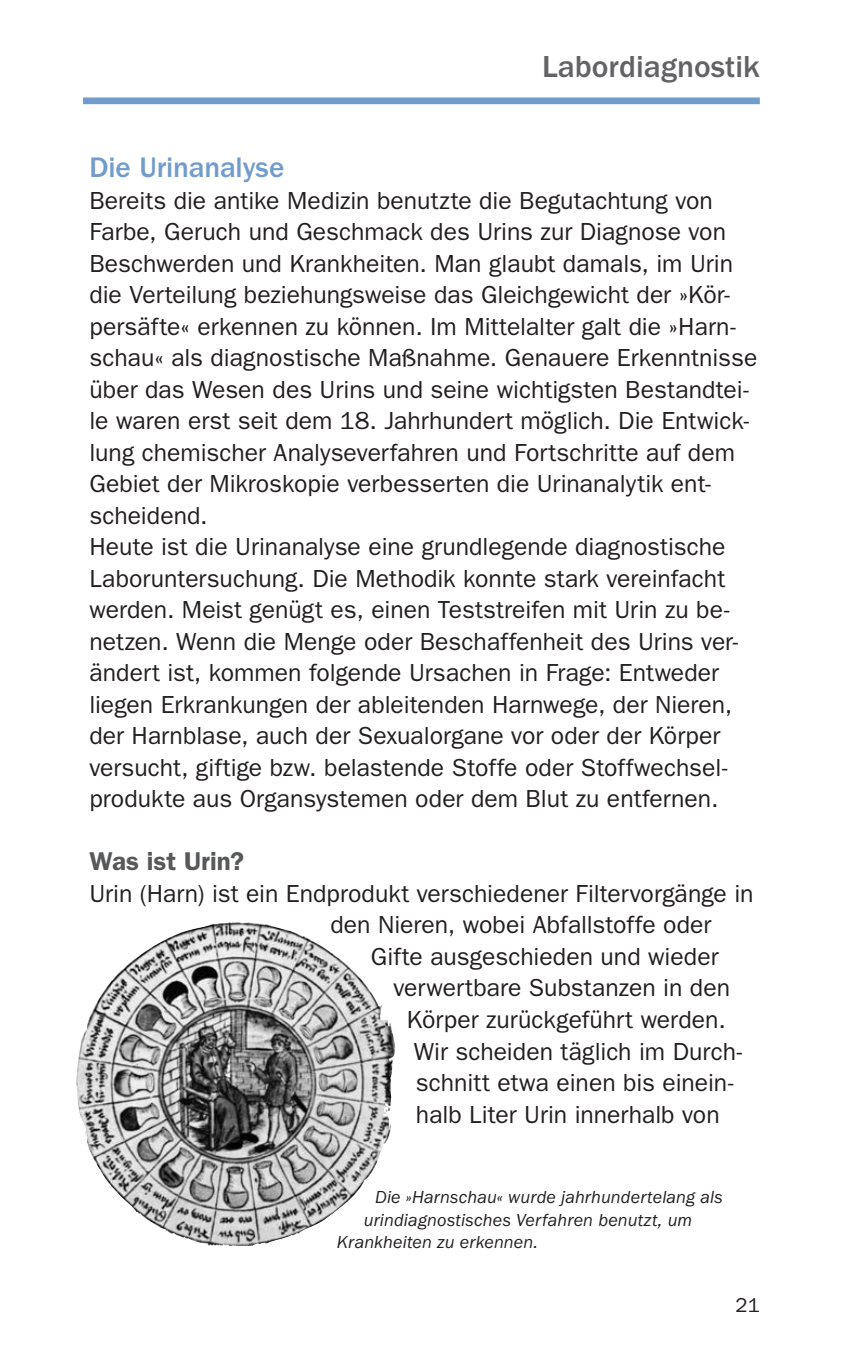
<style>
.page{position:relative;width:862px;height:1372px;background:#fff}
.page>*{position:absolute;margin:0;border:0;box-sizing:border-box;transform-origin:0 0}
.t1{font:500 31.5px "ITC Franklin Gothic Std";color:#636366}
.t2{font:500 29.25px "ITC Franklin Gothic Std";letter-spacing:-.005em;color:#729ccb}
.t3{font:600 25.88px "ITC Franklin Gothic Std";color:#57585a}
.t4{font:24.75px/31.5px "ITC Franklin Gothic Std";color:#231f20}
.t5{font:20.25px "ITC Franklin Gothic Std";color:#231f20}
.t6{font:italic 18px "ITC Franklin Gothic Std";letter-spacing:.01em;color:#231f20}
</style>
<div class="page">
<div style="left:0;top:97px;width:759px;height:7px;background:#729ccb"></div>
<img style="left:76px;top:922px;width:319px;height:323px">
<div style="left:0;top:96px;width:83px;height:19px;background:#fff"></div>
<p class="t1" style="left:542px;top:49px;width:219px">Labordiagnostik</p>
<p class="t2" style="left:89px;top:151px;width:196px">Die Urinanalyse</p>
<p class="t4" style="left:89px;top:184px;width:669px">Bereits die antike Medizin benutzte die Begutachtung von Farbe, Geruch und Geschmack des Urins zur Diagnose von Beschwerden und Krankheiten. Man glaubt damals, im Urin die Verteilung beziehungsweise das Gleichgewicht der »Kör&shy;persäfte« erkennen zu können. Im Mittelalter galt die »Harn&shy;schau« als diagnostische Maßnahme. Genauere Erkenntnisse über das Wesen des Urins und seine wichtigsten Bestandtei&shy;le waren erst seit dem 18. Jahrhundert möglich. Die Entwick&shy;lung chemischer Analyseverfahren und Fortschritte auf dem Gebiet der Mikroskopie verbesserten die Urinanalytik ent&shy;scheidend.<br>Heute ist die Urinanalyse eine grundlegende diagnostische Laboruntersuchung. Die Methodik konnte stark vereinfacht werden. Meist genügt es, einen Teststreifen mit Urin zu be&shy;netzen. Wenn die Menge oder Beschaffenheit des Urins ver&shy;ändert ist, kommen folgende Ursachen in Frage: Entweder liegen Erkrankungen der ableitenden Harnwege, der Nieren, der Harnblase, auch der Sexualorgane vor oder der Körper versucht, giftige bzw. belastende Stoffe oder Stoffwechsel&shy;produkte aus Organsystemen oder dem Blut zu entfernen.</p>
<p class="t3" style="left:89px;top:846px;width:156px">Was ist Urin?</p>
<p class="t4" style="left:89px;top:877px;width:665px">Urin (Harn) ist ein Endprodukt verschiedener Filtervorgänge in</p>
<p class="t4" style="left:330px;top:909px;width:382px">den Nieren, wobei Abfallstoffe oder</p>
<p class="t4" style="left:371px;top:940px;width:349px">Gifte ausgeschieden und wieder</p>
<p class="t4" style="left:393px;top:972px;width:338px">verwertbare Substanzen in den</p>
<p class="t4" style="left:407px;top:1003px;width:320px">Körper zurückgeführt werden.</p>
<p class="t4" style="left:413px;top:1035px;width:330px">Wir scheiden täglich im Durch-</p>
<p class="t4" style="left:416px;top:1066px;width:319px">schnitt etwa einen bis einein-</p>
<p class="t4" style="left:416px;top:1098px;width:305px">halb Liter Urin innerhalb von</p>
<p class="t6" style="left:375px;top:1187px;width:349px">Die »Harnschau« wurde jahrhundertelang als</p>
<p class="t6" style="left:363px;top:1209px;width:330px">urindiagnostisches Verfahren benutzt, um</p>
<p class="t6" style="left:336px;top:1232px;width:203px">Krankheiten zu erkennen.</p>
<p class="t5" style="left:735px;top:1292px;width:26px">21</p>
</div>
